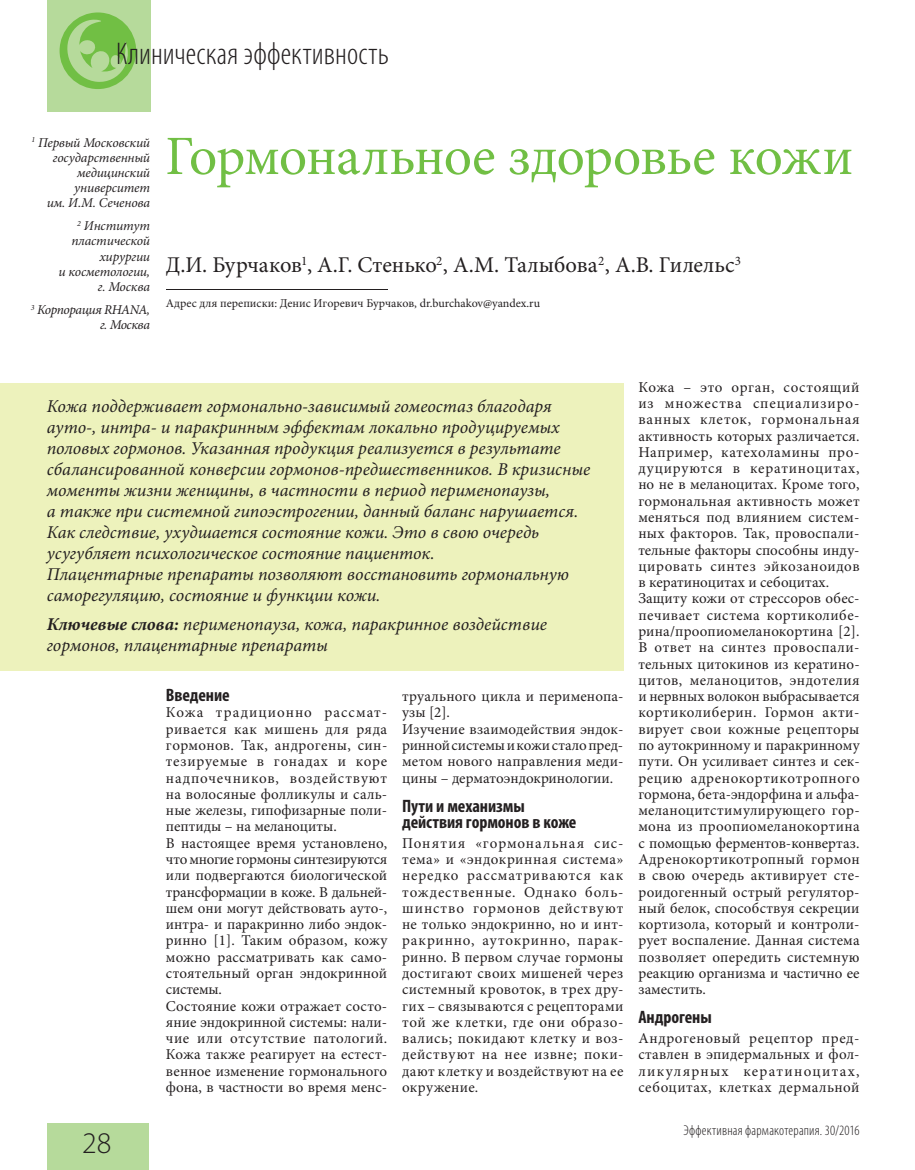
<style>
.page{position:relative;width:915px;height:1170px;background:#fff}
.page>*{position:absolute;margin:0;border:0;box-sizing:border-box;transform-origin:0 0}
.t1{font:55.5px "Minion Pro";letter-spacing:-.02em;color:#71bf44}
.t2{font:300 condensed 31.5px "Myriad Pro";letter-spacing:.01em;color:#231f20}
.t3{font:300 30px "Myriad Pro";color:#231f20}
.t4{font:22.5px "Minion Pro";letter-spacing:-.005em;color:#231f20}
.t5{font:italic 18px/21px "Minion Pro";color:#231f20}
.t6{font:700 condensed 18px/16.2px "Myriad Pro";letter-spacing:-.005em;color:#231f20}
.t7{font:15px/16.2px "Minion Pro";letter-spacing:.015em;color:#231f20}
.t8{font:300 condensed 14.25px "Myriad Pro";letter-spacing:.015em;color:#231f20}
.t9{font:italic 13.5px/15px "Minion Pro";letter-spacing:-.01em;color:#231f20;text-align:right}
.t10{font:italic 13.5px/15px "Minion Pro";letter-spacing:-.03em;color:#231f20;text-align:right}
.t11{font:12px "Minion Pro";color:#231f20}
.s1{font-weight:700}
</style>
<div class="page">
<div style="left:47px;top:0;width:103px;height:111px;background:#b6da9b"></div>
<div style="left:47px;top:1123px;width:101px;height:46px;background:#b6da9b"></div>
<div style="left:60px;top:12px;width:76px;height:77px;background:#71bf44;border-radius:50%"></div>
<svg style="left:66px;top:20px;width:63px;height:63px"></svg>
<hr style="left:166px;top:289px;width:221px;height:1px;background:#231f20">
<div style="left:0;top:383px;width:623px;height:287px;background:#edf2bc"></div>
<h2 class="t2" style="left:116px;top:35px;width:274px">Клиническая эффективность</h2>
<p class="t9" style="left:32px;top:135px;width:120px"><sup>1</sup> Первый Московский государственный медицинский университет<br>им. И.М. Сеченова</p>
<p class="t9" style="left:58px;top:219px;width:93px"><sup>2</sup> Институт пластической хирургии<br>и косметологии, г. Москва</p>
<p class="t10" style="left:31px;top:302px;width:121px"><sup>3</sup> Корпорация RHANA, г. Москва</p>
<h1 class="t1" style="left:165px;top:119px;width:689px">Гормональное здоровье кожи</h1>
<h3 class="t4" style="left:166px;top:250px;width:576px">Д.И. Бурчаков<sup>1</sup>, А.Г. Стенько<sup>2</sup>, А.М. Талыбова<sup>2</sup>, А.В. Гилельс<sup>3</sup></h3>
<p class="t11" style="left:166px;top:295px;width:375px">Адрес для переписки: Денис Игоревич Бурчаков, dr.burchakov@yandex.ru</p>
<p class="t5" style="left:47px;top:395px;width:544px">Кожа поддерживает гормонально-зависимый гомеостаз благодаря ауто-, интра- и паракринным эффектам локально продуцируемых половых гормонов. Указанная продукция реализуется в результате сбалансированной конверсии гормонов-предшественников. В кризисные моменты жизни женщины, в частности в период перименопаузы,<br>а также при системной гипоэстрогении, данный баланс нарушается.<br>Как следствие, ухудшается состояние кожи. Это в свою очередь усугубляет психологическое состояние пациенток.<br>Плацентарные препараты позволяют восстановить гормональную саморегуляцию, состояние и функции кожи.</p>
<p class="t5" style="left:47px;top:614px;width:501px"><span class="s1">Ключевые слова:</span> перименопауза, кожа, паракринное воздействие гормонов, плацентарные препараты</p>
<h3 class="t3" style="left:82px;top:1125px;width:31px">28</h3>
<p class="t6" style="left:166px;top:686px;width:65px">Введение</p>
<p class="t7" style="left:166px;top:704px;width:223px">Кожа традиционно рассмат&shy;ривается как мишень для ряда гормонов. Так, андрогены, син&shy;тезируемые в гонадах и коре надпочечников, воздействуют на волосяные фолликулы и саль&shy;ные железы, гипофизарные поли&shy;пептиды – на меланоциты.<br>В настоящее время установлено, что многие гормоны синтезируются или подвергаются биологической трансформации в коже. В дальней&shy;шем они могут действовать ауто-, интра- и паракринно либо эндок&shy;ринно [1]. Таким образом, кожу можно рассматривать как само&shy;стоятельный орган эндокринной системы.<br>Состояние кожи отражает состо&shy;яние эндокринной системы: нали&shy;чие или отсутствие патологий.<br>Кожа также реагирует на естест&shy;венное изменение гормонального фона, в частности во время менс-</p>
<p class="t7" style="left:402px;top:688px;width:223px">труального цикла и перименопа&shy;узы [2].<br>Изучение взаимодействия эндок&shy;ринной системы и кожи стало пред&shy;метом нового направления меди&shy;цины – дерматоэндокринологии.</p>
<p class="t6" style="left:402px;top:797px;width:176px">Пути и механизмы действия гормонов в коже</p>
<p class="t7" style="left:402px;top:834px;width:223px;text-align:justify">Понятия «гормональная сис&shy;тема» и «эндокринная система» нередко рассматриваются как тождественные. Однако боль&shy;шинство гормонов действуют не только эндокринно, но и инт&shy;ракринно, аутокринно, парак&shy;ринно. В первом случае гормоны достигают своих мишеней через системный кровоток, в трех дру&shy;гих – связываются с рецепторами той же клетки, где они образо&shy;вались; покидают клетку и воз&shy;действуют на нее извне; поки&shy;дают клетку и воздействуют на ее окружение.</p>
<p class="t7" style="left:638px;top:379px;width:223px">Кожа – это орган, состоящий из множества специализиро&shy;ванных клеток, гормональная активность которых различается.<br>Например, катехоламины про&shy;дуцируются в кератиноцитах, но не в меланоцитах. Кроме того, гормональная активность может меняться под влиянием систем&shy;ных факторов. Так, провоспали&shy;тельные факторы способны инду&shy;цировать синтез эйкозаноидов в кератиноцитах и себоцитах.<br>Защиту кожи от стрессоров обес&shy;печивает система кортиколибе&shy;рина/проопиомеланокортина [2].<br>В ответ на синтез провоспали&shy;тельных цитокинов из кератино&shy;цитов, меланоцитов, эндотелия и нервных волокон выбрасывается кортиколиберин. Гормон акти&shy;вирует свои кожные рецепторы по аутокринному и паракринному пути. Он усиливает синтез и сек&shy;рецию адренокортикотропного гормона, бета-эндорфина и альфа&shy;меланоцитстимулирующего гор&shy;мона из проопиомеланокортина с помощью ферментов-конвертаз.<br>Адренокортикотропный гормон в свою очередь активирует сте&shy;роидогенный острый регулятор&shy;ный белок, способствуя секреции кортизола, который и контроли&shy;рует воспаление. Данная система позволяет опередить системную реакцию организма и частично ее заместить.</p>
<p class="t6" style="left:638px;top:1008px;width:75px">Андрогены</p>
<p class="t7" style="left:638px;top:1030px;width:223px;text-align:justify">Андрогеновый рецептор пред&shy;ставлен в эпидермальных и фол&shy;ликулярных кератиноцитах, себоцитах, клетках дермальной</p>
<p class="t8" style="left:683px;top:1121px;width:178px">Эффективная фармакотерапия. 30/2016</p>
</div>
